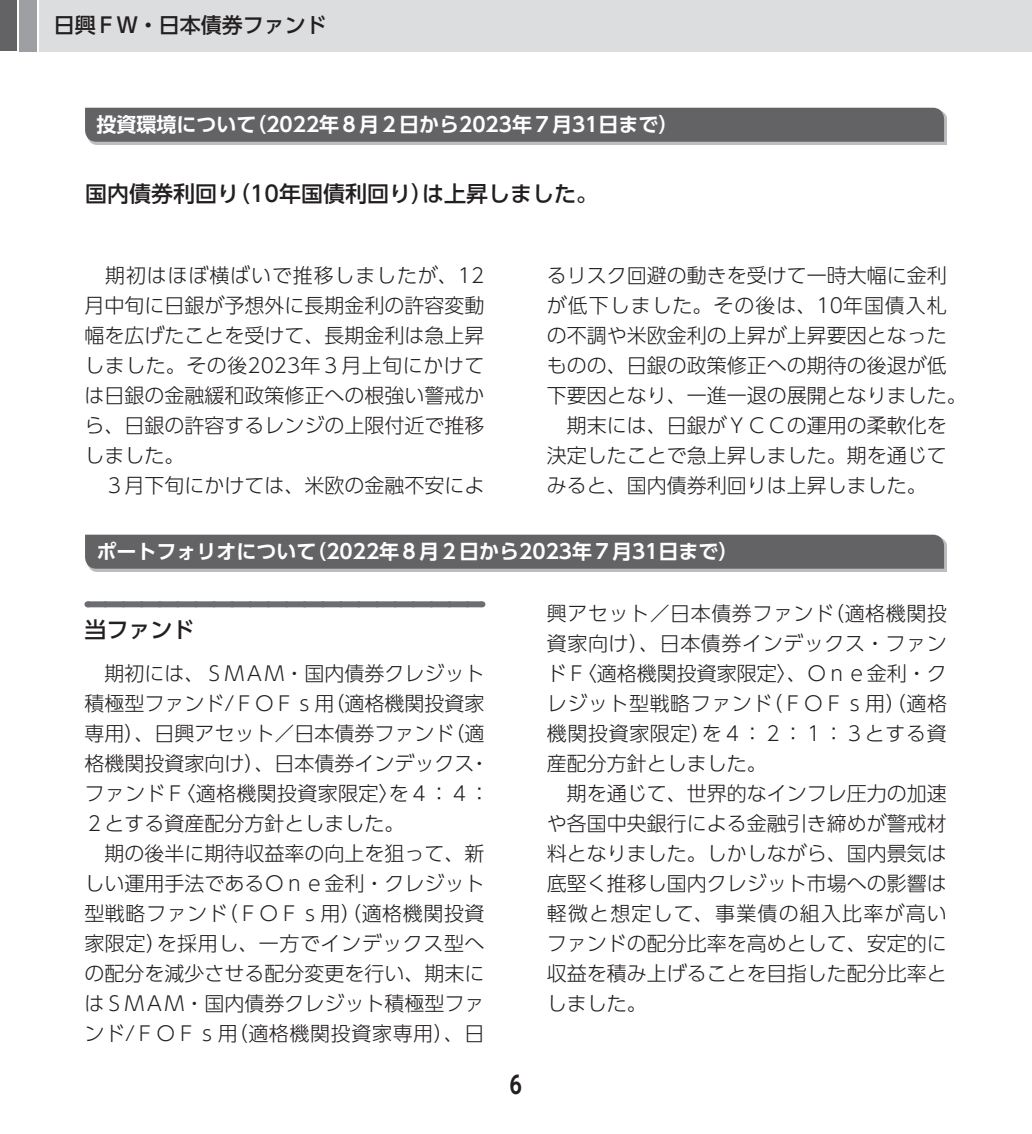
<style>
.page{position:relative;width:1032px;height:1134px;background:#fff}
.page>*{position:absolute;margin:0;border:0;box-sizing:border-box;transform-origin:0 0}
.t1{font:700 24px "UD Shin Go Pro De";color:#231f20}
.t2{font:500 22px "UD Shin Go Pro";color:#231f20}
.t3{font:500 21px "UD Shin Go Pro";color:#231f20}
.t4{font:300 20px/30px "UD Shin Go Pro";color:#231f20}
.t5{font:700 20px "UD Shin Go Pro De";color:#fff}
</style>
<div class="page">
<div style="left:0;top:0;width:17px;height:51px;background:#636366"></div>
<div style="left:20px;top:0;width:17px;height:51px;background:#9d9fa2"></div>
<div style="left:40px;top:0;width:992px;height:51px;background:#dcdddf"></div>
<div style="left:88px;top:110px;width:859px;height:35px;background:#bcbdc0"></div>
<div style="left:85px;top:108px;width:859px;height:34px;background:#636366"></div>
<div style="left:88px;top:537px;width:859px;height:35px;background:#bcbdc0"></div>
<div style="left:85px;top:535px;width:859px;height:34px;background:#636366"></div>
<div style="left:87px;top:601px;width:394px;height:6px;background:#6c6d70"></div>
<svg style="left:105px;top:601px;width:367px;height:1px"></svg>
<p class="t3" style="left:54px;top:8px;width:275px">日興ＦＷ・日本債券ファンド</p>
<p class="t5" style="left:96px;top:108px;width:583px">投資環境について（2022年８月２日から2023年７月31日まで）</p>
<p class="t2" style="left:85px;top:176px;width:515px">国内債券利回り（10年国債利回り）は上昇しました。</p>
<p class="t4" style="left:84px;top:259px;width:401px">　期初はほぼ横ばいで推移しましたが、12月中旬に日銀が予想外に長期金利の許容変動幅を広げたことを受けて、長期金利は急上昇しました。その後2023年３月上旬にかけては日銀の金融緩和政策修正への根強い警戒から、日銀の許容するレンジの上限付近で推移しました。<br>　３月下旬にかけては、米欧の金融不安によ</p>
<p class="t4" style="left:547px;top:259px;width:421px">るリスク回避の動きを受けて一時大幅に金利が低下しました。その後は、10年国債入札の不調や米欧金利の上昇が上昇要因となったものの、日銀の政策修正への期待の後退が低下要因となり、一進一退の展開となりました。　期末には、日銀がＹＣＣの運用の柔軟化を決定したことで急上昇しました。期を通じてみると、国内債券利回りは上昇しました。</p>
<p class="t5" style="left:96px;top:535px;width:643px">ポートフォリオについて（2022年８月２日から2023年７月31日まで）</p>
<p class="t2" style="left:84px;top:612px;width:111px">当ファンド</p>
<p class="t4" style="left:84px;top:657px;width:407px">　期初には、ＳＭＡＭ・国内債券クレジット積極型ファンド/ＦＯＦｓ用（適格機関投資家専用）、日興アセット／日本債券ファンド（適格機関投資家向け）、日本債券インデックス・ファンドＦ〈適格機関投資家限定〉を４：４：<br>２とする資産配分方針としました。<br>　期の後半に期待収益率の向上を狙って、新しい運用手法であるＯｎｅ金利・クレジット型戦略ファンド（ＦＯＦｓ用）（適格機関投資家限定）を採用し、一方でインデックス型への配分を減少させる配分変更を行い、期末にはＳＭＡＭ・国内債券クレジット積極型ファンド/ＦＯＦｓ用（適格機関投資家専用）、日</p>
<p class="t1" style="left:510px;top:1065px;width:14px">6</p>
<p class="t4" style="left:547px;top:597px;width:402px">興アセット／日本債券ファンド（適格機関投資家向け）、日本債券インデックス・ファンドＦ〈適格機関投資家限定〉、Ｏｎｅ金利・クレジット型戦略ファンド（ＦＯＦｓ用）（適格機関投資家限定）を４：２：１：３とする資産配分方針としました。<br>　期を通じて、世界的なインフレ圧力の加速や各国中央銀行による金融引き締めが警戒材料となりました。しかしながら、国内景気は底堅く推移し国内クレジット市場への影響は軽微と想定して、事業債の組入比率が高いファンドの配分比率を高めとして、安定的に収益を積み上げることを目指した配分比率としました。</p>
</div>
